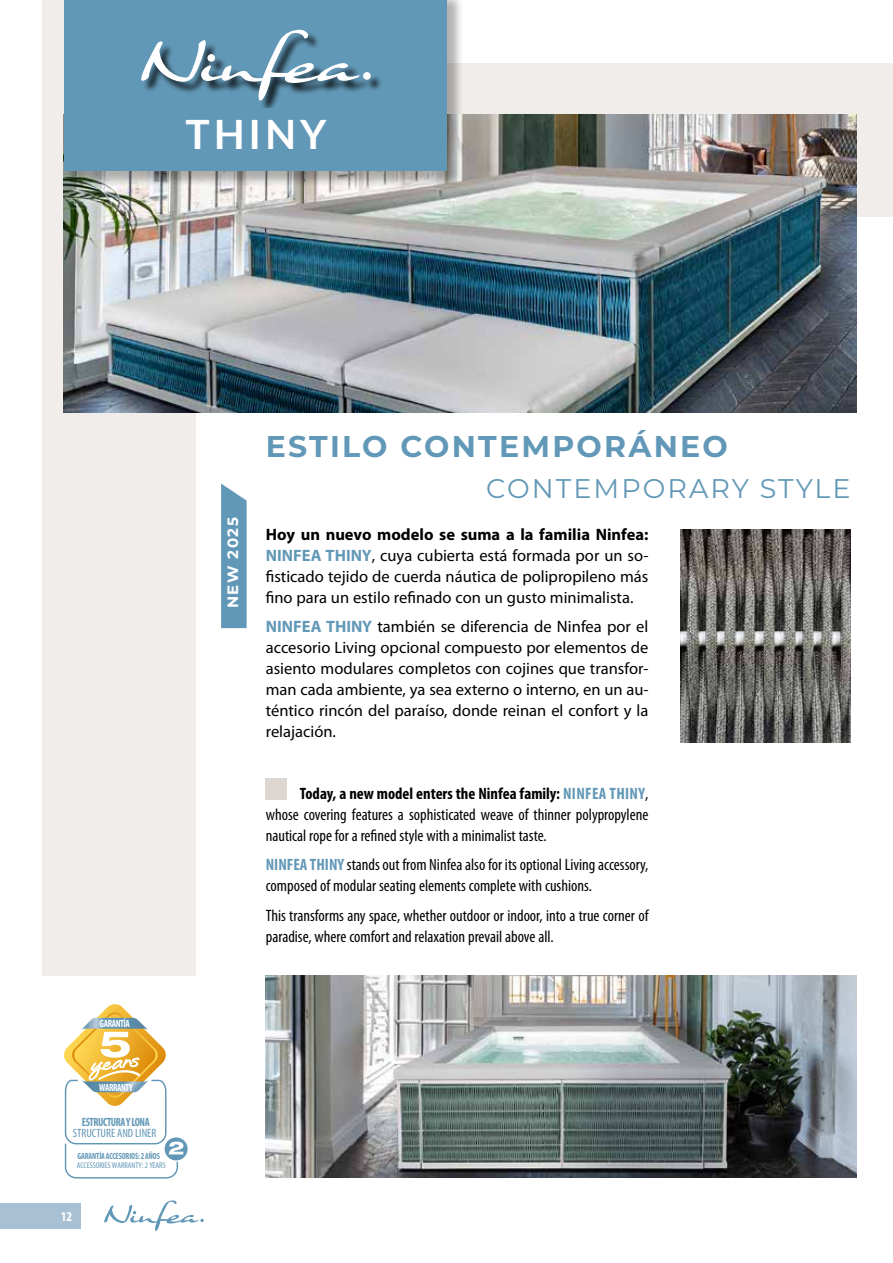
<style>
.page{position:relative;width:893px;height:1263px;background:#fff}
.page>*{position:absolute;margin:0;border:0;box-sizing:border-box;transform-origin:0 0}
.t1{font:700 40.5px "Lato";letter-spacing:.1em;color:#fff}
.t2{font:700 30px "Montserrat";letter-spacing:.075em;color:#6298b7}
.t3{font:27px "Montserrat";letter-spacing:.075em;color:#6298b7}
.t4{font:16.5px/21px "Myriad Pro";color:#000;text-align:justify}
.t5{font:condensed 16.5px/21px "Myriad Pro";color:#000}
.t6{font:700 15px "Montserrat";letter-spacing:.1em;color:#fff}
.t7{font:700 condensed 13.5px "Myriad Pro";color:#fff}
.t8{font:condensed 12px "Myriad Pro";color:#6298b7}
.t9{font:700 condensed 12px "Myriad Pro";letter-spacing:-.04em;color:#6298b7;scale:.9 1}
.t10{font:700 condensed 10.5px "Myriad Pro";letter-spacing:-.04em;color:#fff;scale:.9 1}
.t11{font:700 condensed 9px "Myriad Pro";letter-spacing:-.01em;color:#6298b7;scale:.9 1}
.t12{font:condensed 8.4px "Myriad Pro";color:#6298b7}
.s1{font-weight:700}
.s2{font-weight:700;color:#6298b7}
</style>
<div class="page">
<div style="left:0;top:1203px;width:81px;height:26px;background:#a8c0d3"></div>
<svg style="left:104px;top:1200px;width:100px;height:31px"></svg>
<div style="left:43px;top:64px;width:850px;height:153px;background:#f0edeb"></div>
<div style="left:43px;top:0;width:153px;height:976px;background:#f0edeb"></div>
<img style="left:64px;top:115px;width:793px;height:297px">
<div style="left:65px;top:0;width:398px;height:187px;background:#000;opacity:.3"></div>
<div style="left:64px;top:0;width:382px;height:170px;background:#6298b7"></div>
<div style="left:143px;top:32px;width:240px;height:81px;background:#000;opacity:.75"></div>
<svg style="left:141px;top:30px;width:219px;height:71px"></svg>
<div style="left:207px;top:54px;width:8px;height:8px;background:#fff;border-radius:50%"></div>
<div style="left:363px;top:72px;width:8px;height:8px;background:#fff;border-radius:50%"></div>
<div style="left:102px;top:108px;width:306px;height:56px;background:#6298b7"></div>
<img style="left:266px;top:976px;width:591px;height:202px">
<svg style="left:221px;top:483px;width:26px;height:145px;background:#6ea0bc"></svg>
<div style="left:265px;top:778px;width:22px;height:21px;background:#dcd5d0"></div>
<img style="left:680px;top:529px;width:170px;height:213px">
<svg style="left:163px;top:1136px;width:26px;height:26px"></svg>
<svg style="left:64px;top:1004px;width:119px;height:175px"></svg>
<h1 class="t1" style="left:185px;top:105px;width:143px">THINY</h1>
<p class="t10" style="left:100px;top:1018px;width:35px">GARANTÍA</p>
<p class="t10" style="left:99px;top:1081px;width:39px">WARRANTY</p>
<p class="t9" style="left:82px;top:1115px;width:77px">ESTRUCTURA Y LONA</p>
<p class="t11" style="left:77px;top:1151px;width:93px">GARANTÍA ACCESORIOS: 2 AÑOS</p>
<p class="t8" style="left:73px;top:1126px;width:85px">STRUCTURE AND LINER</p>
<p class="t12" style="left:77px;top:1161px;width:90px">ACCESSORIES WARRANTY: 2 YEARS</p>
<p class="t7" style="left:61px;top:1209px;width:13px">12</p>
<p class="t6" style="left:222px;top:608px;width:92px;rotate:-90deg">NEW 2025</p>
<h2 class="t2" style="left:266px;top:425px;width:464px">ESTILO CONTEMPORÁNEO</h2>
<h3 class="t3" style="left:486px;top:470px;width:366px">CONTEMPORARY STYLE</h3>
<p class="t4" style="left:266px;top:524px;width:384px"><span class="s1">Hoy un nuevo modelo se suma a la familia Ninfea:<br></span><span class="s2">NINFEA THINY</span>, cuya cubierta está formada por un so&shy;fisticado tejido de cuerda náutica de polipropileno más fino para un estilo refinado con un gusto minimalista.</p>
<p class="t4" style="left:266px;top:616px;width:384px"><span class="s2">NINFEA THINY</span> también se diferencia de Ninfea por el accesorio Living opcional compuesto por elementos de asiento modulares completos con cojines que transfor&shy;man cada ambiente, ya sea externo o interno, en un au&shy;téntico rincón del paraíso, donde reinan el confort y la relajación.</p>
<p class="t5" style="left:266px;top:783px;width:384px;text-align:justify;text-indent:34px"><span class="s1">Today, a new model enters the Ninfea family:</span> <span class="s2">NINFEA THINY</span>, whose covering features a sophisticated weave of thinner polypropylene nautical rope for a refined style with a minimalist taste.</p>
<p class="t5" style="left:266px;top:855px;width:384px"><span class="s2">NINFEA THINY</span> stands out from Ninfea also for its optional Living accessory, composed of modular seating elements complete with cushions.</p>
<p class="t5" style="left:266px;top:905px;width:384px">This transforms any space, whether outdoor or indoor, into a true corner of paradise, where comfort and relaxation prevail above all.</p>
</div>
